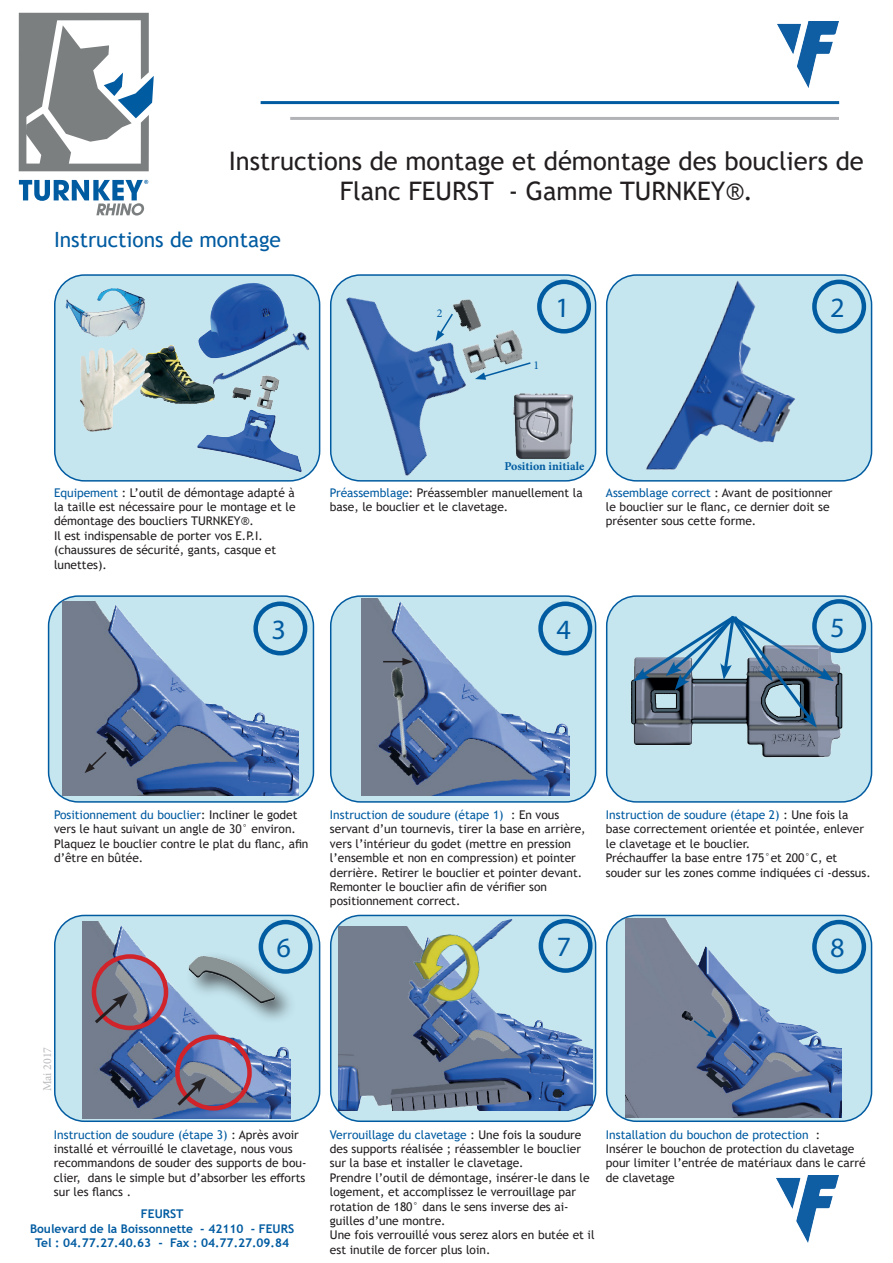
<style>
.page{position:relative;width:893px;height:1263px;background:#fff}
.page>*{position:absolute;margin:0;border:0;box-sizing:border-box;transform-origin:0 0}
.t1{font:28.05px "Myriad Pro";color:#015ba1}
.t2{font:25.5px/30.6px "Trebuchet MS";color:#231f20;text-align:center}
.t3{font:21px "Trebuchet MS";color:#015ba1}
.t4{font:12px/14.4px "Trebuchet MS";color:#231f20}
.t5{font:700 12px/14.4px "Trebuchet MS";color:#015ba1;text-align:center}
.t6{font:700 12px "Minion Pro";color:#015ba1}
.t7{font:12px "Minion Pro";color:#b9babd}
.t8{font:12px "Minion Pro";color:#015ba1}
.s1{color:#015ba1}
</style>
<div class="page">
<div style="left:55px;top:915px;width:265px;height:206px;background:#c5e6ef;border-radius:30px"></div>
<div style="left:54px;top:915px;width:266px;height:207px;border:2px solid #015ba1;border-radius:30px"></div>
<div style="left:331px;top:596px;width:265px;height:206px;background:#c5e6ef;border-radius:30px"></div>
<div style="left:330px;top:595px;width:266px;height:208px;border:2px solid #015ba1;border-radius:30px"></div>
<div style="left:49px;top:596px;width:264px;height:206px;background:#c5e6ef;border-radius:30px"></div>
<div style="left:48px;top:595px;width:266px;height:208px;border:2px solid #015ba1;border-radius:30px"></div>
<div style="left:607px;top:275px;width:264px;height:206px;background:#c5e6ef;border-radius:30px"></div>
<div style="left:55px;top:275px;width:265px;height:206px;background:#c5e6ef;border-radius:30px"></div>
<div style="left:54px;top:274px;width:266px;height:208px;border:2px solid #015ba1;border-radius:30px"></div>
<img style="left:288px;top:274px;width:323px;height:208px">
<img style="left:153px;top:345px;width:34px;height:59px">
<img style="left:80px;top:348px;width:73px;height:84px">
<hr style="left:261px;top:101px;width:578px;height:3px;background:#015ba1">
<hr style="left:290px;top:117px;width:549px;height:3px;background:#b2b3b7">
<img style="left:198px;top:282px;width:93px;height:68px">
<img style="left:64px;top:282px;width:81px;height:55px">
<div style="left:607px;top:596px;width:264px;height:206px;background:#c5e6ef;border-radius:30px"></div>
<div style="left:606px;top:595px;width:266px;height:208px;border:2px solid #015ba1;border-radius:30px"></div>
<div style="left:331px;top:915px;width:265px;height:206px;background:#c5e6ef;border-radius:30px"></div>
<div style="left:330px;top:915px;width:266px;height:207px;border:2px solid #015ba1;border-radius:30px"></div>
<svg style="left:475px;top:361px;width:57px;height:19px"></svg>
<svg style="left:436px;top:312px;width:18px;height:29px"></svg>
<img style="left:206px;top:325px;width:113px;height:25px">
<img style="left:631px;top:643px;width:223px;height:115px">
<div style="left:607px;top:915px;width:264px;height:206px;background:#c5e6ef;border-radius:30px"></div>
<div style="left:606px;top:915px;width:266px;height:207px;border:2px solid #015ba1;border-radius:30px"></div>
<img style="left:492px;top:379px;width:103px;height:93px">
<img style="left:187px;top:350px;width:139px;height:130px">
<img style="left:629px;top:274px;width:197px;height:208px">
<img style="left:62px;top:602px;width:236px;height:193px">
<svg style="left:85px;top:750px;width:23px;height:23px"></svg>
<img style="left:361px;top:599px;width:208px;height:196px">
<img style="left:361px;top:660px;width:92px;height:105px">
<svg style="left:383px;top:658px;width:30px;height:7px"></svg>
<img style="left:82px;top:922px;width:208px;height:196px">
<img style="left:173px;top:1048px;width:81px;height:61px">
<img style="left:98px;top:950px;width:62px;height:81px">
<img style="left:339px;top:926px;width:254px;height:184px">
<img style="left:462px;top:1035px;width:57px;height:28px">
<img style="left:372px;top:919px;width:160px;height:116px">
<img style="left:403px;top:927px;width:90px;height:87px">
<img style="left:625px;top:919px;width:216px;height:198px">
<img style="left:761px;top:1044px;width:47px;height:36px">
<img style="left:702px;top:981px;width:38px;height:47px">
<img style="left:680px;top:1007px;width:15px;height:16px">
<svg style="left:686px;top:1009px;width:31px;height:29px"></svg>
<div style="left:537px;top:280px;width:54px;height:53px;border:4px solid #015ba1;border-radius:50%"></div>
<div style="left:812px;top:280px;width:54px;height:53px;border:4px solid #015ba1;border-radius:50%"></div>
<div style="left:253px;top:601px;width:54px;height:54px;border:4px solid #015ba1;border-radius:50%"></div>
<div style="left:538px;top:601px;width:54px;height:54px;border:4px solid #015ba1;border-radius:50%"></div>
<div style="left:812px;top:599px;width:54px;height:54px;border:4px solid #015ba1;border-radius:50%"></div>
<div style="left:259px;top:920px;width:54px;height:54px;border:4px solid #015ba1;border-radius:50%"></div>
<div style="left:539px;top:919px;width:54px;height:54px;border:4px solid #015ba1;border-radius:50%"></div>
<div style="left:812px;top:920px;width:54px;height:54px;border:4px solid #015ba1;border-radius:50%"></div>
<svg style="left:633px;top:613px;width:201px;height:115px"></svg>
<div style="left:185px;top:952px;width:112px;height:73px;background:#231f20;opacity:.75"></div>
<img style="left:181px;top:947px;width:105px;height:59px">
<div style="left:92px;top:954px;width:76px;height:76px;border:4px solid #d1232a;border-radius:50%"></div>
<div style="left:175px;top:1034px;width:77px;height:76px;border:4px solid #d1232a;border-radius:50%"></div>
<svg style="left:92px;top:993px;width:36px;height:33px"></svg>
<svg style="left:174px;top:1077px;width:32px;height:32px"></svg>
<svg style="left:19px;top:180px;width:129px;height:36px"></svg>
<svg style="left:19px;top:13px;width:135px;height:158px"></svg>
<img style="left:777px;top:21px;width:62px;height:67px">
<img style="left:777px;top:1175px;width:62px;height:67px">
<h2 class="t2" style="left:229px;top:145px;width:636px">Instructions de montage et démontage des boucliers de<br>Flanc FEURST - Gamme TURNKEY®.</h2>
<h3 class="t3" style="left:54px;top:227px;width:228px">Instructions de montage</h3>
<p class="t8" style="left:437px;top:306px;width:7px">2</p>
<p class="t8" style="left:534px;top:357px;width:7px">1</p>
<h1 class="t1" style="left:555px;top:290px;width:16px">1</h1>
<h1 class="t1" style="left:830px;top:290px;width:16px">2</h1>
<p class="t6" style="left:504px;top:458px;width:81px">Position initiale</p>
<p class="t4" style="left:54px;top:485px;width:243px"><span class="s1">Equipement</span> : L’outil de démontage adapté à la taille est nécessaire pour le montage et le démontage des boucliers TURNKEY®.<br>Il est indispensable de porter vos E.P.I. (chaussures de sécurité, gants, casque et lunettes).</p>
<p class="t4" style="left:330px;top:485px;width:254px"><span class="s1">Préassemblage</span>: Préassembler manuellement la base, le bouclier et le clavetage.</p>
<p class="t4" style="left:606px;top:485px;width:228px"><span class="s1">Assemblage correct</span> : Avant de positionner le bouclier sur le flanc, ce dernier doit se présenter sous cette forme.</p>
<h1 class="t1" style="left:271px;top:612px;width:16px">3</h1>
<h1 class="t1" style="left:556px;top:612px;width:16px">4</h1>
<h1 class="t1" style="left:830px;top:610px;width:16px">5</h1>
<p class="t4" style="left:54px;top:807px;width:256px"><span class="s1">Positionnement du bouclier</span>: Incliner le godet vers le haut suivant un angle de 30° environ.<br>Plaquez le bouclier contre le plat du flanc, afin d’être en bûtée.</p>
<p class="t4" style="left:330px;top:807px;width:257px"><span class="s1">Instruction de soudure (étape 1)</span> : En vous servant d’un tournevis, tirer la base en arrière, vers l’intérieur du godet (mettre en pression l’ensemble et non en compression) et pointer derrière. Retirer le bouclier et pointer devant.<br>Remonter le bouclier afin de vérifier son positionnement correct.</p>
<p class="t4" style="left:606px;top:807px;width:266px"><span class="s1">Instruction de soudure (étape 2)</span> : Une fois la base correctement orientée et pointée, enlever le clavetage et le bouclier.<br>Préchauffer la base entre 175°et 200°C, et souder sur les zones comme indiquées ci -dessus.</p>
<p class="t7" style="left:39px;top:1091px;width:46px;rotate:-90deg">Mai 2017</p>
<h1 class="t1" style="left:277px;top:931px;width:16px">6</h1>
<h1 class="t1" style="left:557px;top:930px;width:16px">7</h1>
<h1 class="t1" style="left:830px;top:931px;width:16px">8</h1>
<p class="t4" style="left:54px;top:1127px;width:254px"><span class="s1">Instruction de soudure (étape 3)</span> : Après avoir installé et vérrouillé le clavetage, nous vous recommandons de souder des supports de bou&shy;clier, dans le simple but d’absorber les efforts sur les flancs .</p>
<p class="t5" style="left:30px;top:1207px;width:266px">FEURST<br>Boulevard de la Boissonnette - 42110 - FEURS<br>Tel : 04.77.27.40.63 - Fax : 04.77.27.09.84</p>
<p class="t4" style="left:330px;top:1127px;width:266px"><span class="s1">Verrouillage du clavetage</span> : Une fois la soudure des supports réalisée ; réassembler le bouclier sur la base et installer le clavetage.<br>Prendre l’outil de démontage, insérer-le dans le logement, et accomplissez le verrouillage par rotation de 180° dans le sens inverse des ai&shy;guilles d’une montre.<br>Une fois verrouillé vous serez alors en butée et il est inutile de forcer plus loin.</p>
<p class="t4" style="left:606px;top:1127px;width:261px"><span class="s1">Installation du bouchon de protection</span> :<br>Insérer le bouchon de protection du clavetage pour limiter l’entrée de matériaux dans le carré de clavetage</p>
</div>
